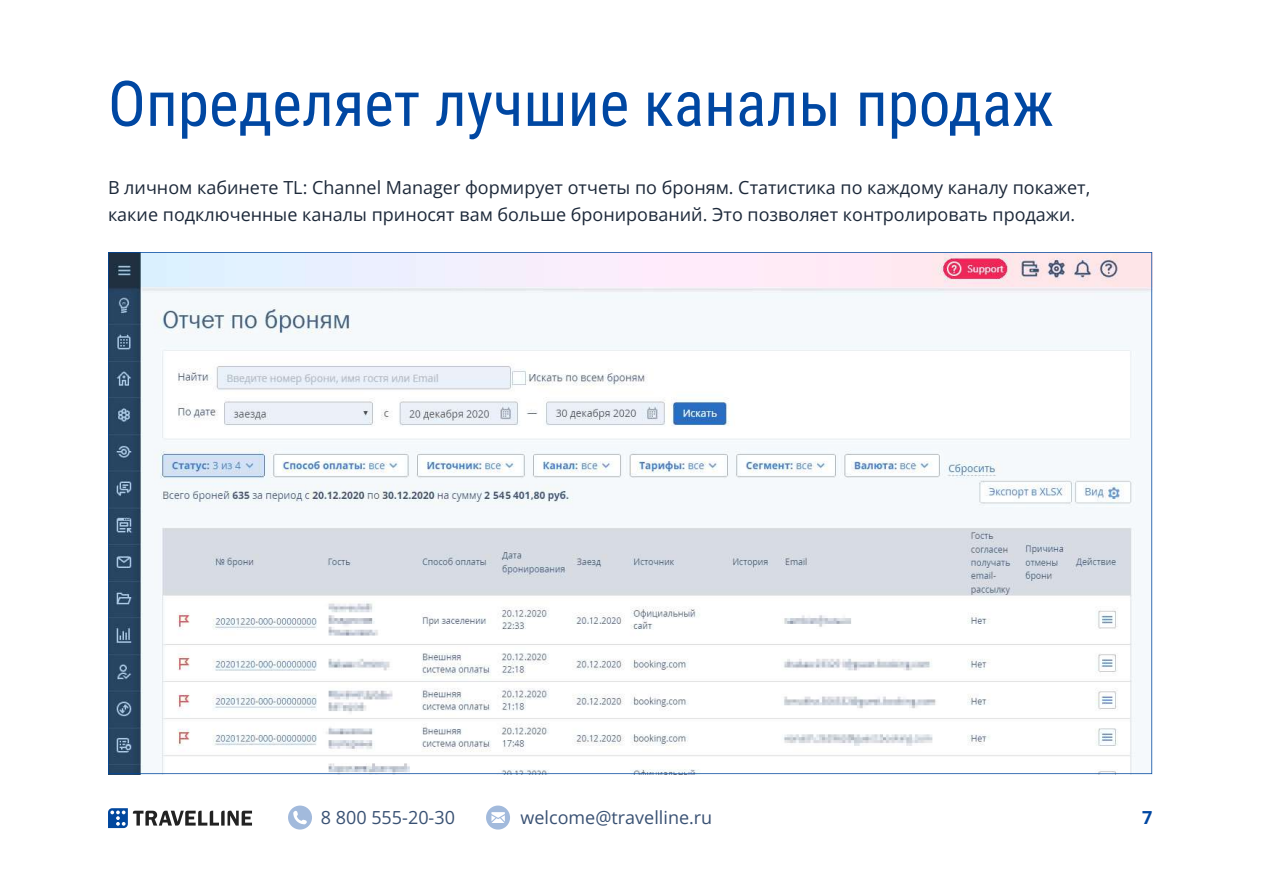
<style>
.page{position:relative;width:1263px;height:893px;background:#fff}
.page>*{position:absolute;margin:0;border:0;box-sizing:border-box;transform-origin:0 0}
.t1{font:63px "Roboto Condensed";color:#0047a2}
.t2{font:18px/27px "Open Sans";color:#1c2839}
.t3{font:18px "Open Sans";color:#395173}
.t4{font:700 18px "Open Sans";color:#0047a2}
</style>
<div class="page">
<svg style="left:288px;top:805px;width:24px;height:24px"></svg>
<svg style="left:486px;top:806px;width:24px;height:24px"></svg>
<svg style="left:108px;top:808px;width:144px;height:20px"></svg>
<svg style="left:108px;top:252px;width:1044px;height:522px"></svg>
<h1 class="t1" style="left:108px;top:59px;width:947px">Определяет лучшие каналы продаж</h1>
<p class="t2" style="left:108px;top:173px;width:984px">В личном кабинете TL: Channel Manager формирует отчеты по броням. Статистика по каждому каналу покажет, какие подключенные каналы приносят вам больше бронирований. Это позволяет контролировать продажи.</p>
<p class="t3" style="left:321px;top:805px;width:136px">8 800 555-20-30</p>
<p class="t3" style="left:520px;top:805px;width:193px">welcome@travelline.ru</p>
<p class="t4" style="left:1142px;top:805px;width:12px">7</p>
</div>
